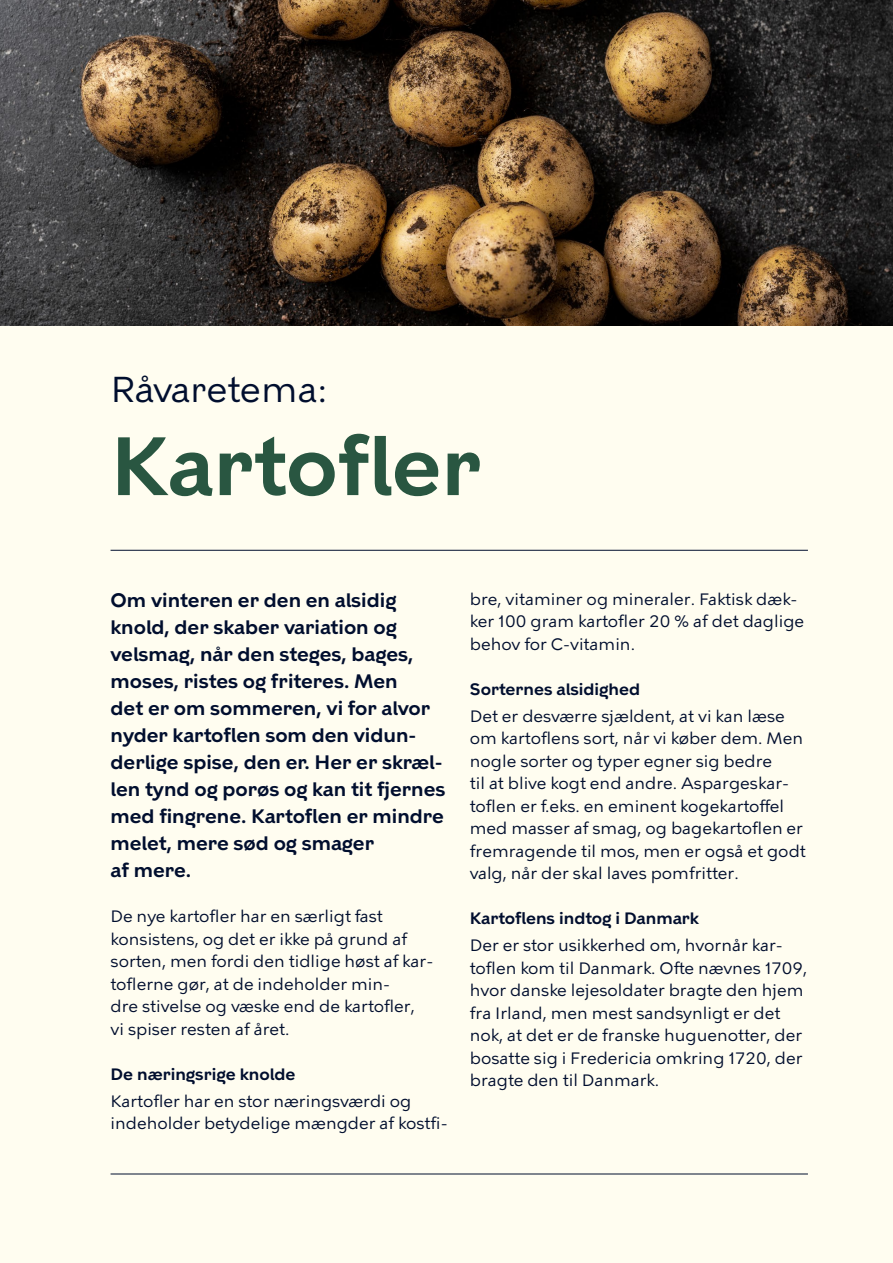
<style>
.page{position:relative;width:893px;height:1263px;background:#fff}
.page>*{position:absolute;margin:0;border:0;box-sizing:border-box;transform-origin:0 0}
.t1{font:600 82.5px "KBH";color:#295641}
.t2{font:36px "KBH";color:#000e2e}
.t3{font:600 19.5px/27px "KBH";color:#000e2e}
.t4{font:16.5px/22.5px "KBH Tekst";color:#000e2e}
.t5{font:600 16.5px "KBH";color:#000e2e}
.s1{font-family:"KBH";font-weight:600;font-size:19.5px}
</style>
<div class="page">
<div style="left:0;top:325px;width:893px;height:938px;background:#fffdf0"></div>
<img style="left:0;top:0;width:893px;height:325px">
<hr style="left:111px;top:550px;width:697px;height:1px;background:#000e2e">
<hr style="left:111px;top:1173px;width:697px;height:1px;background:#000e2e">
<h1 class="t2" style="left:111px;top:367px;width:217px">Råvaretema:</h1>
<h1 class="t1" style="left:111px;top:415px;width:368px">Kartofler</h1>
<p class="t3" style="left:111px;top:587px;width:287px">Om vinteren er den en alsidig</p>
<p class="t4" style="left:470px;top:588px;width:329px">bre, vitaminer og mineraler. Faktisk dæk-</p>
<p class="t3" style="left:111px;top:614px;width:288px">knold, der skaber variation og</p>
<p class="t4" style="left:470px;top:610px;width:336px">ker 100 gram kartofler 20 % af det daglige behov for C-vitamin.</p>
<p class="t3" style="left:111px;top:641px;width:304px">velsmag, når den steges, bages, moses, ristes og friteres. Men</p>
<p class="t5" style="left:470px;top:679px;width:172px">Sorternes alsidighed</p>
<p class="t3" style="left:111px;top:695px;width:320px">det er om sommeren, vi for alvor</p>
<p class="t4" style="left:470px;top:705px;width:316px">Det er desværre sjældent, at vi kan læse</p>
<p class="t3" style="left:111px;top:722px;width:307px">nyder kartoflen som den vidun-</p>
<p class="t4" style="left:470px;top:727px;width:335px">om kartoflens sort, når vi køber dem. Men</p>
<p class="t3" style="left:111px;top:749px;width:333px">derlige spise, den er. Her er skræl-</p>
<p class="t4" style="left:470px;top:750px;width:304px">nogle sorter og typer egner sig bedre</p>
<p class="t4" style="left:111px;top:772px;width:680px"><span class="s1">len tynd og porøs og kan tit fjernes</span> til at blive kogt end andre. Aspargeskar-</p>
<p class="t4" style="left:470px;top:795px;width:316px">toflen er f.eks. en eminent kogekartoffel</p>
<p class="t3" style="left:111px;top:803px;width:335px">med fingrene. Kartoflen er mindre</p>
<p class="t4" style="left:470px;top:817px;width:335px">med masser af smag, og bagekartoflen er</p>
<p class="t3" style="left:111px;top:830px;width:264px">melet, mere sød og smager</p>
<p class="t4" style="left:470px;top:840px;width:338px">fremragende til mos, men er også et godt</p>
<p class="t3" style="left:111px;top:857px;width:82px">af mere.</p>
<p class="t4" style="left:470px;top:862px;width:270px">valg, når der skal laves pomfritter.</p>
<p class="t4" style="left:111px;top:905px;width:274px">De nye kartofler har en særligt fast</p>
<p class="t5" style="left:470px;top:908px;width:231px">Kartoflens indtog i Danmark</p>
<p class="t4" style="left:111px;top:927px;width:298px">konsistens, og det er ikke på grund af</p>
<p class="t4" style="left:470px;top:934px;width:314px">Der er stor usikkerhed om, hvornår kar-</p>
<p class="t4" style="left:111px;top:950px;width:324px">sorten, men fordi den tidlige høst af kar-</p>
<p class="t4" style="left:470px;top:957px;width:339px">toflen kom til Danmark. Ofte nævnes 1709,</p>
<p class="t4" style="left:111px;top:972px;width:281px">toflerne gør, at de indeholder min-</p>
<p class="t4" style="left:470px;top:979px;width:335px">hvor danske lejesoldater bragte den hjem</p>
<p class="t4" style="left:111px;top:995px;width:306px">dre stivelse og væske end de kartofler,</p>
<p class="t4" style="left:470px;top:1002px;width:312px">fra Irland, men mest sandsynligt er det</p>
<p class="t4" style="left:111px;top:1017px;width:180px">vi spiser resten af året.</p>
<p class="t4" style="left:470px;top:1024px;width:334px">nok, at det er de franske huguenotter, der bosatte sig i Fredericia omkring 1720, der</p>
<p class="t5" style="left:111px;top:1064px;width:186px">De næringsrige knolde</p>
<p class="t4" style="left:470px;top:1069px;width:191px">bragte den til Danmark.</p>
<p class="t4" style="left:111px;top:1089px;width:339px">Kartofler har en stor næringsværdi og indeholder betydelige mængder af kostfi-</p>
</div>
